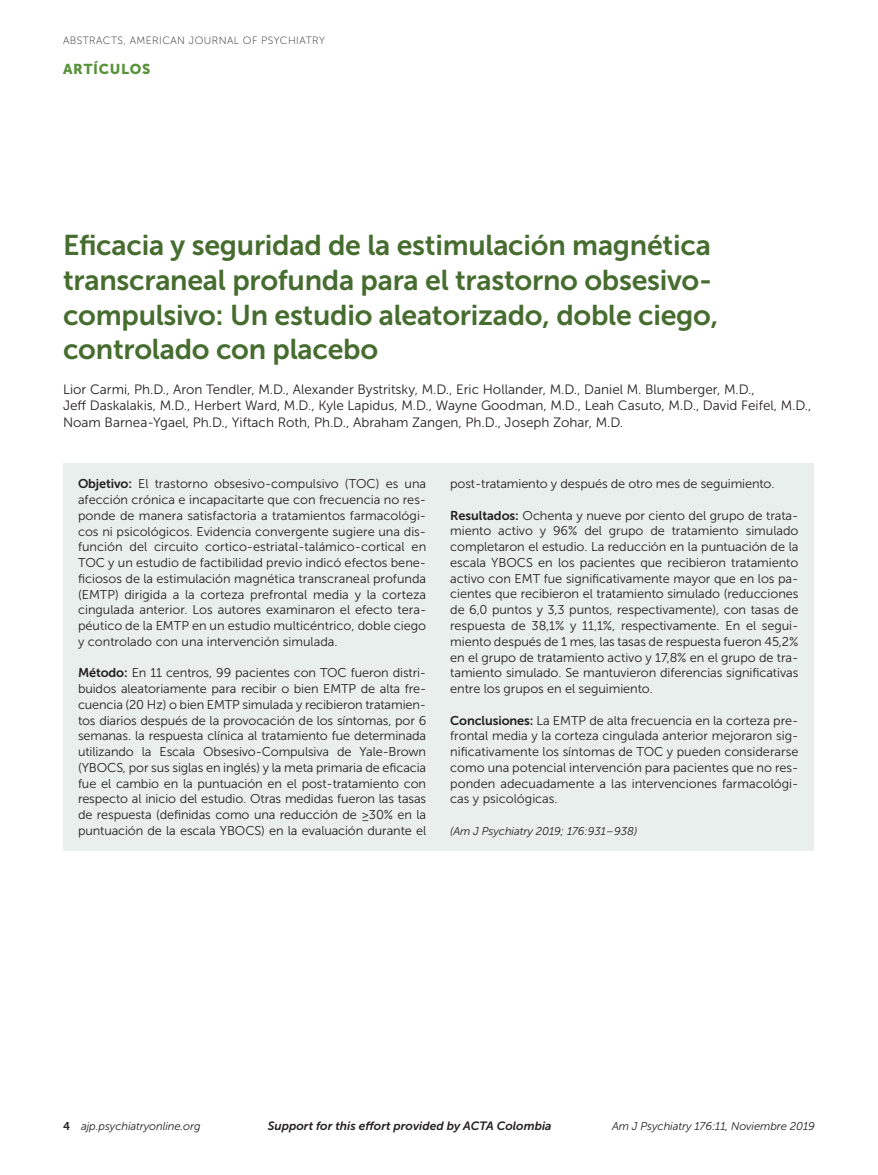
<style>
.page{position:relative;width:878px;height:1175px;background:#fff}
.page>*{position:absolute;margin:0;border:0;box-sizing:border-box;transform-origin:0 0}
.t1{font:28.5px/34.5px "Museo Sans 700";letter-spacing:-.01em;color:#466d2f}
.t2{font:14.25px "Museo Sans 900";letter-spacing:.05em;color:#59923a}
.t3{font:13.5px/16.5px "Museo Sans 300";color:#231f20}
.t4{font:12.75px/15.8px "Museo Sans 300";letter-spacing:-.005em;color:#231f20;text-align:justify}
.t5{font:italic 12px "Museo Sans 700";color:#231f20}
.t6{font:italic 11.25px "Museo Sans 300";letter-spacing:-.01em;color:#231f20}
.t7{font:10.5px "Museo Sans 100";letter-spacing:.04em;color:#231f20}
.s1{font-family:"Museo Sans 700"}
.s2{font-family:"Museo Sans 700";font-style:normal}
</style>
<div class="page">
<div style="left:63px;top:464px;width:750px;height:386px;background:#e9efec"></div>
<p class="t7" style="left:63px;top:35px;width:263px">ABSTRACTS, AMERICAN JOURNAL OF PSYCHIATRY</p>
<p class="t2" style="left:63px;top:61px;width:89px">ARTÍCULOS</p>
<h1 class="t1" style="left:63px;top:228px;width:656px">Eficacia y seguridad de la estimulación magnética transcraneal profunda para el trastorno obsesivo&shy;compulsivo: Un estudio aleatorizado, doble ciego, controlado con placebo</h1>
<p class="t3" style="left:63px;top:381px;width:750px">Lior Carmi, Ph.D., Aron Tendler, M.D., Alexander Bystritsky, M.D., Eric Hollander, M.D., Daniel M. Blumberger, M.D.,<br>Jeff Daskalakis, M.D., Herbert Ward, M.D., Kyle Lapidus, M.D., Wayne Goodman, M.D., Leah Casuto, M.D., David Feifel, M.D.,<br>Noam Barnea-Ygael, Ph.D., Yiftach Roth, Ph.D., Abraham Zangen, Ph.D., Joseph Zohar, M.D.</p>
<p class="t4" style="left:78px;top:476px;width:350px"><span class="s1">Objetivo:</span> El trastorno obsesivo-compulsivo (TOC) es una afección crónica e incapacitarte que con frecuencia no res&shy;ponde de manera satisfactoria a tratamientos farmacológi&shy;cos ni psicológicos. Evidencia convergente sugiere una dis&shy;función del circuito cortico-estriatal-talámico-cortical en TOC y un estudio de factibilidad previo indicó efectos bene&shy;ficiosos de la estimulación magnética transcraneal profunda (EMTP) dirigida a la corteza prefrontal media y la corteza cingulada anterior. Los autores examinaron el efecto tera&shy;péutico de la EMTP en un estudio multicéntrico, doble ciego y controlado con una intervención simulada.</p>
<p class="t4" style="left:78px;top:665px;width:350px"><span class="s1">Método:</span> En 11 centros, 99 pacientes con TOC fueron distri&shy;buidos aleatoriamente para recibir o bien EMTP de alta fre&shy;cuencia (20 Hz) o bien EMTP simulada y recibieron tratamien&shy;tos diarios después de la provocación de los síntomas, por 6 semanas. la respuesta clínica al tratamiento fue determinada utilizando la Escala Obsesivo-Compulsiva de Yale-Brown (YBOCS, por sus siglas en inglés) y la meta primaria de eficacia fue el cambio en la puntuación en el post-tratamiento con respecto al inicio del estudio. Otras medidas fueron las tasas de respuesta (definidas como una reducción de ≥30% en la puntuación de la escala YBOCS) en la evaluación durante el</p>
<p class="t4" style="left:450px;top:476px;width:326px">post-tratamiento y después de otro mes de seguimiento.</p>
<p class="t4" style="left:450px;top:507px;width:350px"><span class="s1">Resultados:</span> Ochenta y nueve por ciento del grupo de trata&shy;miento activo y 96% del grupo de tratamiento simulado completaron el estudio. La reducción en la puntuación de la escala YBOCS en los pacientes que recibieron tratamiento activo con EMT fue significativamente mayor que en los pa&shy;cientes que recibieron el tratamiento simulado (reducciones de 6,0 puntos y 3,3 puntos, respectivamente), con tasas de respuesta de 38,1% y 11,1%, respectivamente. En el segui&shy;miento después de 1 mes, las tasas de respuesta fueron 45,2% en el grupo de tratamiento activo y 17,8% en el grupo de tra&shy;tamiento simulado. Se mantuvieron diferencias significativas entre los grupos en el seguimiento.</p>
<p class="t4" style="left:450px;top:712px;width:350px"><span class="s1">Conclusiones:</span> La EMTP de alta frecuencia en la corteza pre&shy;frontal media y la corteza cingulada anterior mejoraron sig&shy;nificativamente los síntomas de TOC y pueden considerarse como una potencial intervención para pacientes que no res&shy;ponden adecuadamente a las intervenciones farmacológi&shy;cas y psicológicas.</p>
<p class="t6" style="left:450px;top:825px;width:188px">(Am J Psychiatry 2019; 176:931–938)</p>
<p class="t6" style="left:63px;top:1119px;width:139px"><span class="s2">4</span> ajp.psychiatryonline.org</p>
<p class="t5" style="left:268px;top:1119px;width:285px">Support for this effort provided by ACTA Colombia</p>
<p class="t6" style="left:612px;top:1119px;width:204px">Am J Psychiatry 176:11, Noviembre 2019</p>
</div>
